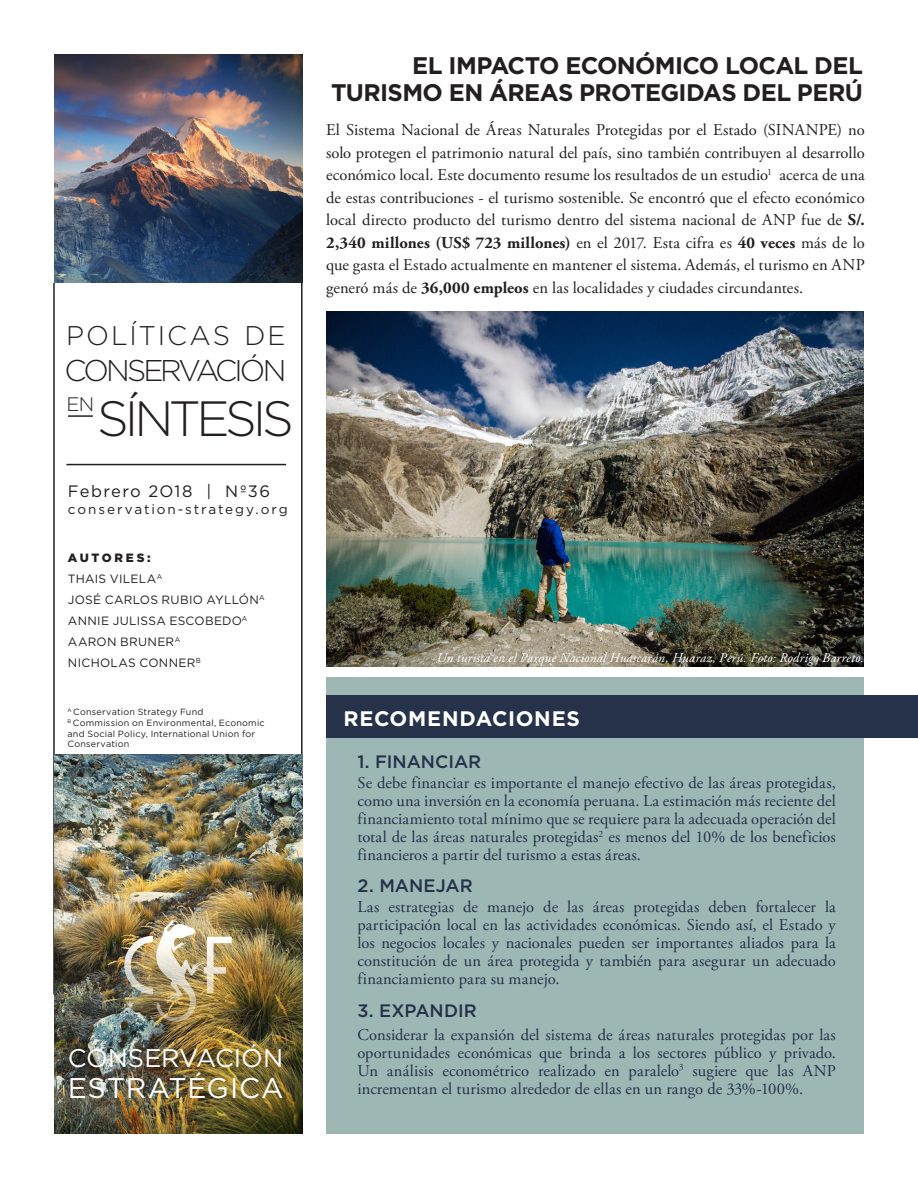
<style>
.page{position:relative;width:918px;height:1188px;background:#fff}
.page>*{position:absolute;margin:0;border:0;box-sizing:border-box;transform-origin:0 0}
.t1{font:300 49.5px "Gotham";letter-spacing:-.085em;color:#231f20}
.t2{font:300 30px "Gotham";letter-spacing:-.095em;color:#231f20}
.t3{font:28.5px "Gotham";letter-spacing:.03em;color:#fff}
.t4{font:300 27px "Gotham";letter-spacing:.075em;color:#231f20}
.t5{font:25.5px "Gotham";letter-spacing:-.005em;color:#fff}
.t6{font:700 24px/27px "Gotham";letter-spacing:-.025em;color:#231f20;text-align:right}
.t7{font:700 21px "Gotham";letter-spacing:.035em;color:#fff}
.t8{font:300 19.5px "Gotham";color:#231f20}
.t9{font:500 18px "Gotham";color:#25314a}
.t10{font:16.5px/18px "Adobe Garamond Pro";letter-spacing:.005em;color:#25314a;text-align:justify}
.t11{font:16.5px/22.5px "Adobe Garamond Pro";letter-spacing:.005em;color:#231f20;text-align:justify}
.t12{font:16.5px "Gotham";letter-spacing:.08em;color:#231f20}
.t13{font:italic 13.5px "Adobe Garamond Pro";letter-spacing:.01em;color:#fff}
.t14{font:13.5px "Gotham";letter-spacing:.14em;color:#231f20}
.t15{font:12px/21px "Gotham";letter-spacing:.025em;color:#231f20}
.t16{font:900 12px "Gotham";letter-spacing:.22em;color:#231f20}
.t17{font:9px/10.8px "Gotham";letter-spacing:.025em;color:#231f20}
.s1{font-weight:700}
</style>
<div class="page">
<img style="left:54px;top:54px;width:248px;height:229px">
<hr style="left:53px;top:283px;width:2px;height:711px;background:#231f20">
<hr style="left:301px;top:283px;width:2px;height:711px;background:#231f20">
<img style="left:54px;top:755px;width:248px;height:379px">
<img style="left:120px;top:916px;width:116px;height:109px">
<hr style="left:66px;top:464px;width:220px;height:1px;background:#231f20">
<hr style="left:68px;top:415px;width:25px;height:2px;background:#231f20">
<div style="left:326px;top:678px;width:538px;height:456px;background:#9db7b4"></div>
<div style="left:326px;top:696px;width:592px;height:42px;background:#26324a"></div>
<img style="left:326px;top:311px;width:538px;height:356px">
<p class="t4" style="left:66px;top:320px;width:221px">POLÍTICAS DE</p>
<p class="t2" style="left:65px;top:354px;width:223px">CONSERVACIÓN</p>
<p class="t8" style="left:67px;top:394px;width:29px">EN</p>
<p class="t1" style="left:97px;top:391px;width:198px">SÍNTESIS</p>
<p class="t12" style="left:68px;top:482px;width:204px">Febrero 2O18 | Nº36</p>
<p class="t14" style="left:68px;top:501px;width:221px">conservation-strategy.org</p>
<p class="t16" style="left:68px;top:551px;width:84px">AUTORES:</p>
<p class="t15" style="left:68px;top:568px;width:198px">THAIS VILELA<sup>A<br></sup>JOSÉ CARLOS RUBIO AYLLÓN<sup>A</sup></p>
<p class="t15" style="left:68px;top:610px;width:181px">ANNIE JULISSA ESCOBEDO<sup>A</sup></p>
<p class="t15" style="left:68px;top:631px;width:114px">AARON BRUNER<sup>A</sup></p>
<p class="t15" style="left:68px;top:652px;width:134px">NICHOLAS CONNER<sup>B</sup></p>
<p class="t17" style="left:68px;top:706px;width:138px"><sup>A</sup> Conservation Strategy Fund</p>
<p class="t17" style="left:68px;top:717px;width:199px"><sup>B</sup> Commission on Environmental, Economic and Social Policy, International Union for<br>Conservation</p>
<p class="t5" style="left:68px;top:1044px;width:217px">CONSERVACIÓN</p>
<p class="t3" style="left:68px;top:1073px;width:217px">ESTRATÉGICA</p>
<p class="t6" style="left:331px;top:51px;width:533px">EL IMPACTO ECONÓMICO LOCAL DEL<br>TURISMO EN ÁREAS PROTEGIDAS DEL PERÚ</p>
<p class="t11" style="left:326px;top:119px;width:540px">El Sistema Nacional de Áreas Naturales Protegidas por el Estado (SINANPE) no solo protegen el patrimonio natural del país, sino también contribuyen al desarrollo económico local. Este documento resume los resultados de un estudio<sup>1</sup> acerca de una de estas contribuciones - el turismo sostenible. Se encontró que el efecto económico local directo producto del turismo dentro del sistema nacional de ANP fue de <span class="s1">S/.<br>2,340 millones (US$ 723 millones)</span> en el 2017. Esta cifra es <span class="s1">40 veces</span> más de lo que gasta el Estado actualmente en mantener el sistema. Además, el turismo en ANP generó más de <span class="s1">36,000 empleos</span> en las localidades y ciudades circundantes.</p>
<p class="t13" style="left:437px;top:650px;width:429px">Un turista en el Parque Nacional Huascarán, Huaraz, Perú. Foto: Rodrigo Barreto.</p>
<p class="t7" style="left:343px;top:706px;width:238px">RECOMENDACIONES</p>
<p class="t9" style="left:357px;top:751px;width:125px">1. FINANCIAR</p>
<p class="t10" style="left:357px;top:775px;width:480px">Se debe financiar es importante el manejo efectivo de las áreas protegidas, como una inversión en la economía peruana. La estimación más reciente del financiamiento total mínimo que se requiere para la adecuada operación del total de las áreas naturales protegidas<sup>2</sup> es menos del 10% de los beneficios financieros a partir del turismo a estas áreas.</p>
<p class="t9" style="left:357px;top:875px;width:117px">2. MANEJAR</p>
<p class="t10" style="left:357px;top:898px;width:480px">Las estrategias de manejo de las áreas protegidas deben fortalecer la participación local en las actividades económicas. Siendo así, el Estado y los negocios locales y nacionales pueden ser importantes aliados para la constitución de un área protegida y también para asegurar un adecuado financiamiento para su manejo.</p>
<p class="t10" style="left:357px;top:1026px;width:480px">Considerar la expansión del sistema de áreas naturales protegidas por las oportunidades económicas que brinda a los sectores público y privado.<br>Un análisis econométrico realizado en paralelo<sup>3</sup> sugiere que las ANP incrementan el turismo alrededor de ellas en un rango de 33%-100%.</p>
<p class="t9" style="left:357px;top:1001px;width:121px">3. EXPANDIR</p>
</div>
